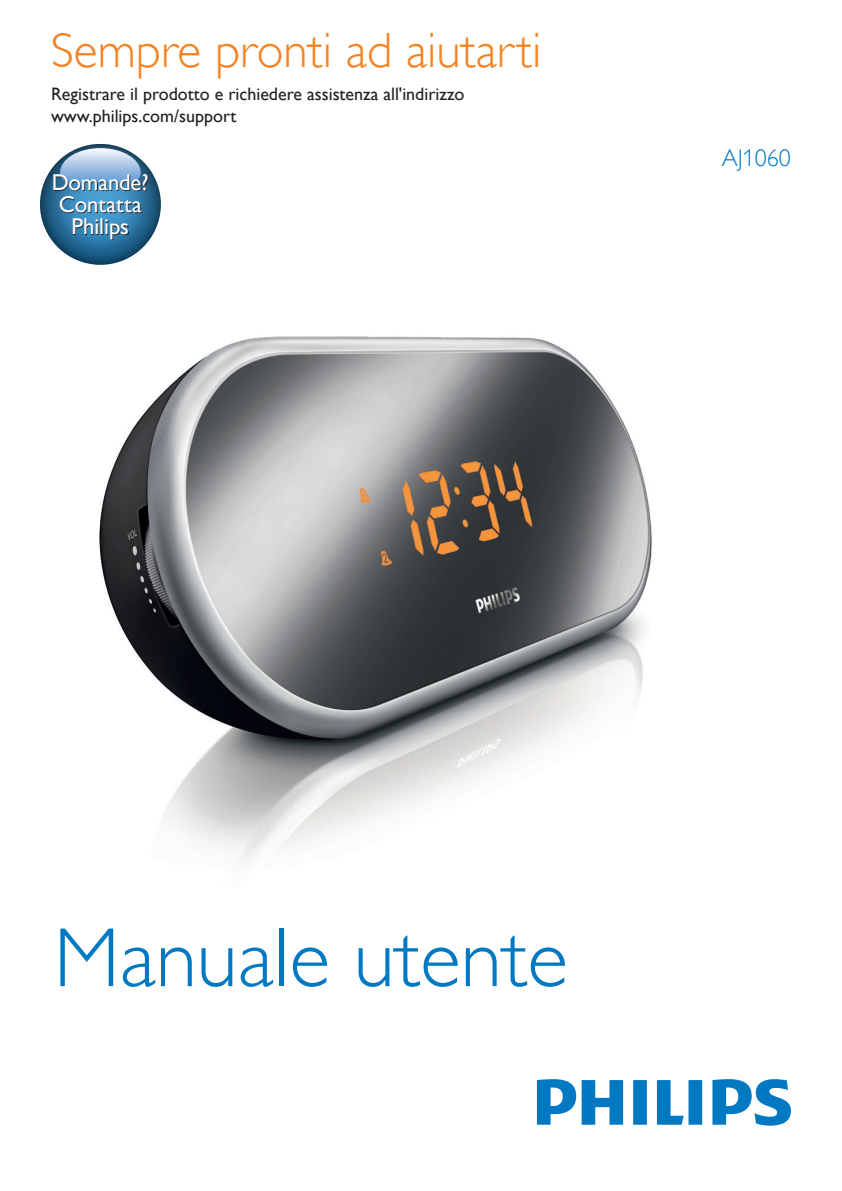
<style>
.page{position:relative;width:842px;height:1191px;background:#fff}
.page>*{position:absolute;margin:0;border:0;box-sizing:border-box;transform-origin:0 0}
.t1{font:84.4px "Gill Sans Alt One WGL Light";color:#0079c2}
.t2{font:49.6px "Gill Sans Alt One WGL Light";color:#f58220}
.t3{font:24px "Gill Sans Alt One WGL Light";color:#0079c2}
.t4{font:22.8px/22px "Gill Sans Alt One WGL";letter-spacing:-.005em;color:#fff;text-align:center}
.t5{font:18px "Gill Sans Alt One WGL";color:#231f20}
</style>
<div class="page">
<svg style="left:537px;top:1079px;width:254px;height:46px"></svg>
<svg style="left:40px;top:144px;width:121px;height:121px;background:#1e577a"></svg>
<svg style="left:60px;top:148px;width:81px;height:27px;background:#a7c1db"></svg>
<svg style="left:54px;top:175px;width:95px;height:65px;background:#367299"></svg>
<img style="left:99px;top:336px;width:553px;height:526px">
<h2 class="t2" style="left:51px;top:18px;width:492px">Sempre pronti ad aiutarti</h2>
<p class="t5" style="left:51px;top:81px;width:415px">Registrare il prodotto e richiedere assistenza all'indirizzo</p>
<p class="t5" style="left:51px;top:103px;width:187px">www.philips.com/support</p>
<p class="t4" style="left:52px;top:171px;width:99px">Domande?<br>Contatta<br>Philips</p>
<h3 class="t3" style="left:722px;top:142px;width:70px">AJ1060</h3>
<h1 class="t1" style="left:54px;top:902px;width:515px">Manuale utente</h1>
</div>
